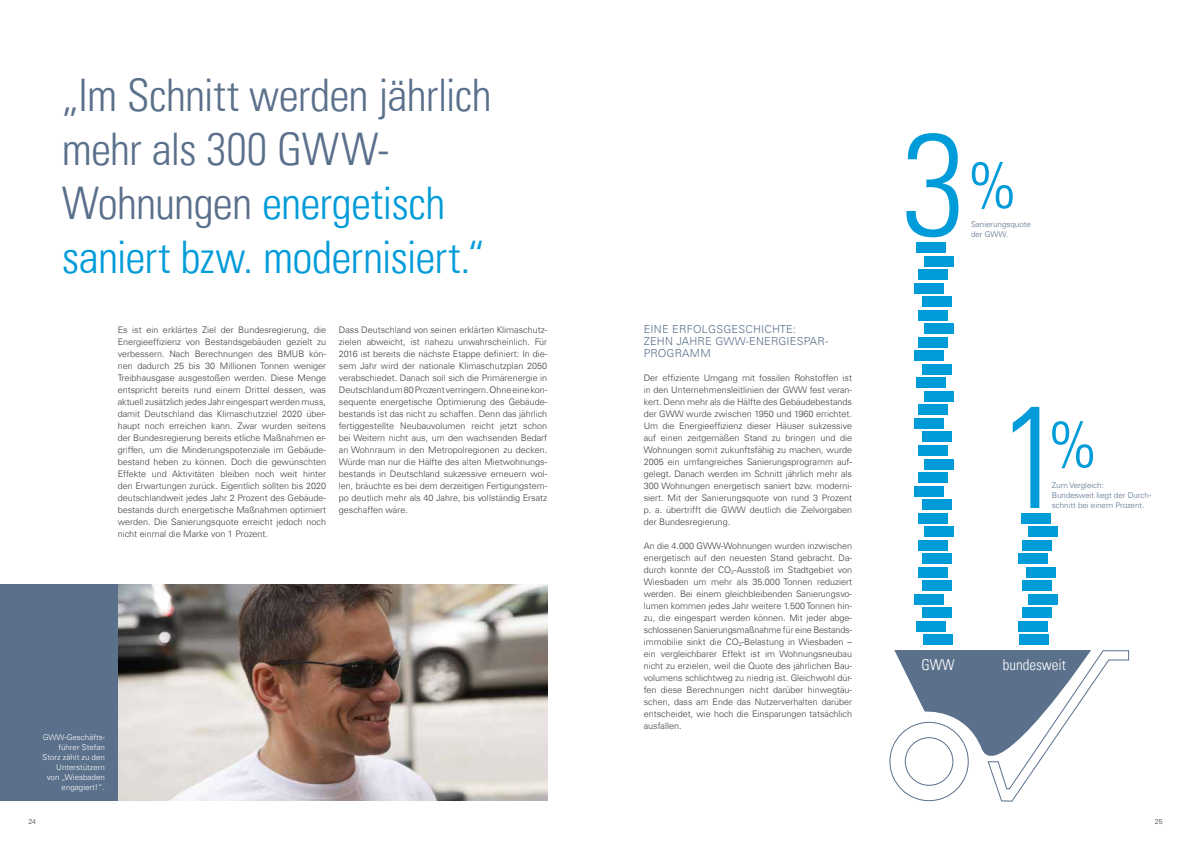
<style>
.page{position:relative;width:1191px;height:842px;background:#fff}
.page>*{position:absolute;margin:0;border:0;box-sizing:border-box;transform-origin:0 0}
.t1{font:145px "Univers LTCYR 47 Light Cond";color:#009bd9}
.t2{font:65px "Univers LTCYR 47 Light Cond";color:#009bd9}
.t3{font:45px/54px "Univers LTCYR 47 Light Cond";letter-spacing:-.015em;color:#5a708b}
.t4{font:15px "Univers LTCYR 47 Light Cond";color:#fff}
.t5{font:300 11px/12px "Univers Com 45";letter-spacing:.02em;color:#5a708b}
.t6{font:300 9px/12px "Univers Com 45";color:#3c3c3b;text-align:justify}
.t7{font:300 8px/10px "Univers Com 45";color:#5a708b}
.t8{font:300 8px/10px "Univers Com 45";color:#fff;text-align:right}
.t9{font:300 7px "Univers Com 45";color:#3c3c3b}
.s1{color:#009bd9}
</style>
<div class="page">
<img style="left:118px;top:585px;width:429px;height:216px">
<div style="left:923px;top:634px;width:30px;height:11px;background:#009bd9"></div>
<div style="left:916px;top:621px;width:30px;height:10px;background:#009bd9"></div>
<div style="left:922px;top:607px;width:30px;height:11px;background:#009bd9"></div>
<div style="left:913px;top:594px;width:30px;height:10px;background:#009bd9"></div>
<div style="left:922px;top:580px;width:30px;height:11px;background:#009bd9"></div>
<div style="left:918px;top:567px;width:30px;height:10px;background:#009bd9"></div>
<div style="left:922px;top:553px;width:30px;height:11px;background:#009bd9"></div>
<div style="left:918px;top:540px;width:29px;height:10px;background:#009bd9"></div>
<div style="left:918px;top:472px;width:29px;height:11px;background:#009bd9"></div>
<div style="left:918px;top:337px;width:29px;height:11px;background:#009bd9"></div>
<div style="left:918px;top:405px;width:29px;height:10px;background:#009bd9"></div>
<div style="left:918px;top:270px;width:29px;height:10px;background:#009bd9"></div>
<div style="left:924px;top:526px;width:29px;height:11px;background:#009bd9"></div>
<div style="left:924px;top:459px;width:29px;height:10px;background:#009bd9"></div>
<div style="left:924px;top:324px;width:29px;height:10px;background:#009bd9"></div>
<div style="left:924px;top:391px;width:29px;height:11px;background:#009bd9"></div>
<div style="left:924px;top:256px;width:29px;height:10px;background:#009bd9"></div>
<div style="left:916px;top:378px;width:30px;height:10px;background:#009bd9"></div>
<div style="left:916px;top:243px;width:30px;height:10px;background:#009bd9"></div>
<div style="left:918px;top:513px;width:29px;height:10px;background:#009bd9"></div>
<div style="left:918px;top:445px;width:29px;height:11px;background:#009bd9"></div>
<div style="left:918px;top:310px;width:29px;height:10px;background:#009bd9"></div>
<div style="left:922px;top:499px;width:30px;height:11px;background:#009bd9"></div>
<div style="left:922px;top:364px;width:30px;height:11px;background:#009bd9"></div>
<div style="left:922px;top:432px;width:30px;height:10px;background:#009bd9"></div>
<div style="left:922px;top:297px;width:30px;height:10px;background:#009bd9"></div>
<div style="left:913px;top:486px;width:30px;height:10px;background:#009bd9"></div>
<div style="left:913px;top:351px;width:30px;height:10px;background:#009bd9"></div>
<div style="left:913px;top:418px;width:30px;height:11px;background:#009bd9"></div>
<div style="left:913px;top:283px;width:30px;height:10px;background:#009bd9"></div>
<div style="left:1022px;top:608px;width:29px;height:10px;background:#009bd9"></div>
<div style="left:1022px;top:540px;width:29px;height:10px;background:#009bd9"></div>
<div style="left:1028px;top:594px;width:30px;height:10px;background:#009bd9"></div>
<div style="left:1028px;top:527px;width:30px;height:10px;background:#009bd9"></div>
<div style="left:1020px;top:513px;width:30px;height:10px;background:#009bd9"></div>
<div style="left:1022px;top:581px;width:29px;height:10px;background:#009bd9"></div>
<div style="left:1019px;top:635px;width:30px;height:10px;background:#009bd9"></div>
<div style="left:1026px;top:567px;width:30px;height:10px;background:#009bd9"></div>
<div style="left:1018px;top:621px;width:29px;height:11px;background:#009bd9"></div>
<div style="left:1018px;top:554px;width:29px;height:10px;background:#009bd9"></div>
<svg style="left:894px;top:650px;width:235px;height:152px"></svg>
<div style="left:0;top:585px;width:118px;height:216px;background:#5a708b"></div>
<h3 class="t3" style="left:62px;top:65px;width:431px">„Im Schnitt werden jährlich mehr als 300 GWW-<br>Wohnungen <span class="s1">energetisch saniert bzw. modernisiert.“</span></h3>
<p class="t6" style="left:118px;top:323px;width:210px">Es ist ein erklärtes Ziel der Bundesregierung, die Energieeffizienz von Bestandsgebäuden gezielt zu verbessern. Nach Berechnungen des BMUB kön&shy;nen dadurch 25 bis 30 Millionen Tonnen weniger Treibhausgase ausgestoßen werden. Diese Menge entspricht bereits rund einem Drittel dessen, was aktuell zusätzlich jedes Jahr eingespart werden muss, damit Deutschland das Klimaschutzziel 2020 über&shy;haupt noch erreichen kann. Zwar wurden seitens der Bundesregierung bereits etliche Maßnahmen er&shy;griffen, um die Minderungspotenziale im Gebäude&shy;bestand heben zu können. Doch die gewünschten Effekte und Aktivitäten bleiben noch weit hinter den Erwartungen zurück. Eigentlich sollten bis 2020 deutschlandweit jedes Jahr 2 Prozent des Gebäude&shy;bestands durch energetische Maßnahmen optimiert werden. Die Sanierungsquote erreicht jedoch noch nicht einmal die Marke von 1 Prozent.</p>
<p class="t6" style="left:339px;top:323px;width:210px">Dass Deutschland von seinen erklärten Klimaschutz&shy;zielen abweicht, ist nahezu unwahrscheinlich. Für 2016 ist bereits die nächste Etappe definiert: In die&shy;sem Jahr wird der nationale Klimaschutzplan 2050 verabschiedet. Danach soll sich die Primärenergie in Deutschland um 80 Prozent verringern. Ohne eine kon&shy;sequente energetische Optimierung des Gebäude&shy;bestands ist das nicht zu schaffen. Denn das jährlich fertiggestellte Neubauvolumen reicht jetzt schon bei Weitem nicht aus, um den wachsenden Bedarf an Wohnraum in den Metropolregionen zu decken.<br>Würde man nur die Hälfte des alten Mietwohnungs&shy;bestands in Deutschland sukzessive erneuern wol&shy;len, bräuchte es bei dem derzeitigen Fertigungstem&shy;po deutlich mehr als 40 Jahre, bis vollständig Ersatz geschaffen wäre.</p>
<p class="t8" style="left:43px;top:732px;width:64px">GWW-Geschäfts&shy;führer Stefan<br>Storz zählt zu den<br>Unterstützern von „Wiesbaden engagiert!“.</p>
<p class="t5" style="left:643px;top:323px;width:186px">EINE ERFOLGSGESCHICHTE:<br>ZEHN JAHRE GWW-ENERGIESPAR-<br>PROGRAMM</p>
<p class="t6" style="left:643px;top:371px;width:210px">Der effiziente Umgang mit fossilen Rohstoffen ist in den Unternehmensleitlinien der GWW fest veran&shy;kert. Denn mehr als die Hälfte des Gebäudebestands der GWW wurde zwischen 1950 und 1960 errichtet.<br>Um die Energieeffizienz dieser Häuser sukzessive auf einen zeitgemäßen Stand zu bringen und die Wohnungen somit zukunftsfähig zu machen, wurde 2005 ein umfangreiches Sanierungsprogramm auf&shy;gelegt. Danach werden im Schnitt jährlich mehr als 300 Wohnungen energetisch saniert bzw. moderni&shy;siert. Mit der Sanierungsquote von rund 3 Prozent p. a. übertrifft die GWW deutlich die Zielvorgaben der Bundesregierung.</p>
<p class="t6" style="left:643px;top:539px;width:210px">An die 4.000 GWW-Wohnungen wurden inzwischen energetisch auf den neuesten Stand gebracht. Da&shy;durch konnte der CO<sub>2</sub>-Ausstoß im Stadtgebiet von Wiesbaden um mehr als 35.000 Tonnen reduziert werden. Bei einem gleichbleibenden Sanierungsvo&shy;lumen kommen jedes Jahr weitere 1.500 Tonnen hin&shy;zu, die eingespart werden können. Mit jeder abge&shy;schlossenen Sanierungsmaßnahme für eine Bestands&shy;immobilie sinkt die CO<sub>2</sub>-Belastung in Wiesbaden – ein vergleichbarer Effekt ist im Wohnungsneubau nicht zu erzielen, weil die Quote des jährlichen Bau&shy;volumens schlichtweg zu niedrig ist. Gleichwohl dür&shy;fen diese Berechnungen nicht darüber hinwegtäu&shy;schen, dass am Ende das Nutzerverhalten darüber entscheidet, wie hoch die Einsparungen tatsächlich ausfallen.</p>
<h1 class="t1" style="left:901px;top:86px;width:66px">3</h1>
<h2 class="t2" style="left:967px;top:141px;width:52px">%</h2>
<p class="t7" style="left:971px;top:219px;width:61px">Sanierungsquote der GWW.</p>
<h1 class="t1" style="left:999px;top:358px;width:66px">1</h1>
<h2 class="t2" style="left:1047px;top:400px;width:52px">%</h2>
<p class="t7" style="left:1051px;top:480px;width:101px">Zum Vergleich:<br>Bundesweit liegt der Durch&shy;schnitt bei einem Prozent.</p>
<h3 class="t4" style="left:921px;top:654px;width:35px">GWW</h3>
<h3 class="t4" style="left:1002px;top:654px;width:65px">bundesweit</h3>
<p class="t9" style="left:28px;top:817px;width:9px">24</p>
<p class="t9" style="left:1154px;top:817px;width:9px">25</p>
</div>
